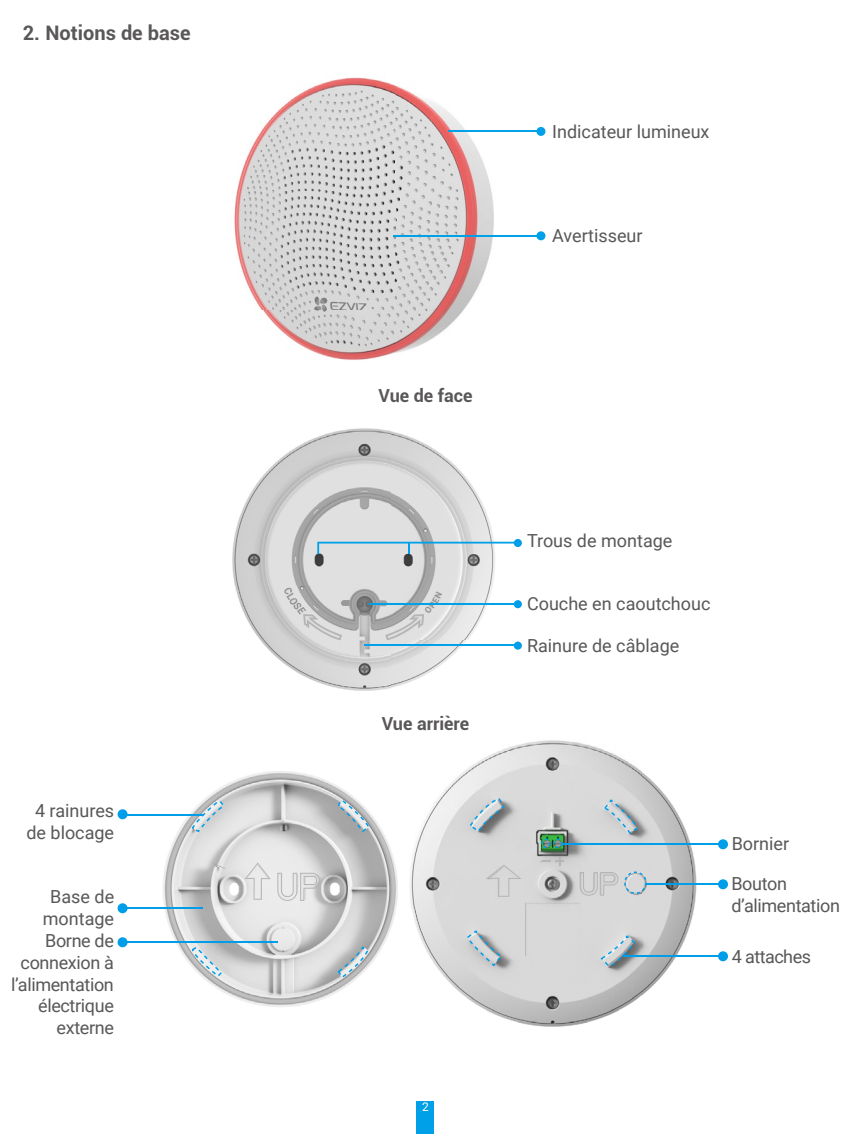
<style>
.page{position:relative;width:851px;height:1134px;background:#fff}
.page>*{position:absolute;margin:0;border:0;box-sizing:border-box;transform-origin:0 0}
.t1{font:700 20px "Roboto";color:#595757}
.t2{font:18px/21.6px "Roboto";color:#595757;text-align:center}
.t3{font:18px/21.8px "Roboto";letter-spacing:-.02em;color:#595757;text-align:right}
.t4{font:700 18px "Roboto";color:#595757}
.t5{font:18px "Roboto";letter-spacing:-.03em;color:#595757}
.t6{font:12px "Roboto";color:#fff}
</style>
<div class="page">
<div style="left:417px;top:1101px;width:17px;height:33px;background:#00a0e9"></div>
<img style="left:234px;top:77px;width:274px;height:283px">
<hr style="left:393px;top:235px;width:147px;height:1px;background:#00a1e8">
<hr style="left:448px;top:131px;width:88px;height:1px;background:#00a1e8">
<div style="left:536px;top:231px;width:9px;height:9px;background:#00a1e8;border-radius:50%"></div>
<div style="left:536px;top:127px;width:9px;height:9px;background:#00a1e8;border-radius:50%"></div>
<img style="left:232px;top:428px;width:269px;height:263px">
<div style="left:513px;top:539px;width:9px;height:8px;background:#009ee8;border-radius:50%"></div>
<svg style="left:513px;top:600px;width:9px;height:8px"></svg>
<svg style="left:513px;top:641px;width:9px;height:9px"></svg>
<svg style="left:317px;top:542px;width:200px;height:12px;background:#bed6e0"></svg>
<hr style="left:365px;top:644px;width:152px;height:2px;background:#00a1e8">
<svg style="left:378px;top:591px;width:64px;height:49px;background:#cdcdcd"></svg>
<svg style="left:284px;top:588px;width:65px;height:52px;background:#cbcbcb"></svg>
<hr style="left:369px;top:603px;width:148px;height:2px;background:#00a1e8">
<img style="left:410px;top:740px;width:287px;height:287px">
<svg style="left:579px;top:872px;width:39px;height:24px"></svg>
<div style="left:118px;top:903px;width:10px;height:10px;background:#009ee8;border-radius:50%"></div>
<div style="left:118px;top:809px;width:10px;height:10px;background:#009ee8;border-radius:50%"></div>
<img style="left:163px;top:771px;width:235px;height:236px">
<svg style="left:192px;top:801px;width:31px;height:31px"></svg>
<svg style="left:338px;top:800px;width:31px;height:32px"></svg>
<svg style="left:337px;top:946px;width:31px;height:31px"></svg>
<svg style="left:192px;top:947px;width:30px;height:29px"></svg>
<hr style="left:122px;top:814px;width:80px;height:2px;background:#009ee8">
<svg style="left:624px;top:871px;width:22px;height:23px"></svg>
<hr style="left:646px;top:883px;width:78px;height:2px;background:#009ee8">
<hr style="left:622px;top:955px;width:102px;height:2px;background:#009ee8">
<svg style="left:541px;top:838px;width:21px;height:10px"></svg>
<hr style="left:562px;top:843px;width:162px;height:2px;background:#009ee8">
<svg style="left:467px;top:930px;width:33px;height:36px"></svg>
<svg style="left:469px;top:798px;width:35px;height:33px"></svg>
<svg style="left:604px;top:799px;width:33px;height:35px"></svg>
<svg style="left:600px;top:935px;width:35px;height:31px"></svg>
<div style="left:718px;top:839px;width:10px;height:10px;background:#009ee8;border-radius:50%"></div>
<div style="left:718px;top:879px;width:10px;height:10px;background:#009ee8;border-radius:50%"></div>
<div style="left:718px;top:951px;width:10px;height:10px;background:#009ee8;border-radius:50%"></div>
<hr style="left:122px;top:907px;width:80px;height:2px;background:#009ee8">
<div style="left:118px;top:937px;width:10px;height:10px;background:#009ee8;border-radius:50%"></div>
<hr style="left:126px;top:941px;width:152px;height:2px;background:#009ee8">
<svg style="left:542px;top:857px;width:22px;height:8px"></svg>
<svg style="left:485px;top:865px;width:36px;height:32px"></svg>
<svg style="left:244px;top:862px;width:27px;height:38px"></svg>
<svg style="left:277px;top:873px;width:43px;height:28px"></svg>
<p class="t1" style="left:23px;top:19px;width:169px">2. Notions de base</p>
<p class="t2" style="left:26px;top:799px;width:89px">4 rainures de blocage</p>
<p class="t3" style="left:11px;top:885px;width:105px">Base de montage<br>Borne de connexion à l’alimentation électrique externe</p>
<p class="t2" style="left:552px;top:120px;width:159px">Indicateur lumineux</p>
<p class="t2" style="left:552px;top:224px;width:92px">Avertisseur</p>
<p class="t4" style="left:378px;top:383px;width:95px">Vue de face</p>
<p class="t4" style="left:381px;top:711px;width:89px">Vue arrière</p>
<p class="t2" style="left:527px;top:529px;width:147px">Trous de montage</p>
<p class="t2" style="left:527px;top:592px;width:185px">Couche en caoutchouc</p>
<p class="t2" style="left:527px;top:635px;width:154px">Rainure de câblage</p>
<p class="t2" style="left:731px;top:832px;width:59px">Bornier</p>
<p class="t3" style="left:731px;top:872px;width:110px;text-align:left">Bouton d’alimentation</p>
<p class="t5" style="left:731px;top:944px;width:81px">4 attaches</p>
<p class="t6" style="left:422px;top:1099px;width:8px">2</p>
</div>
